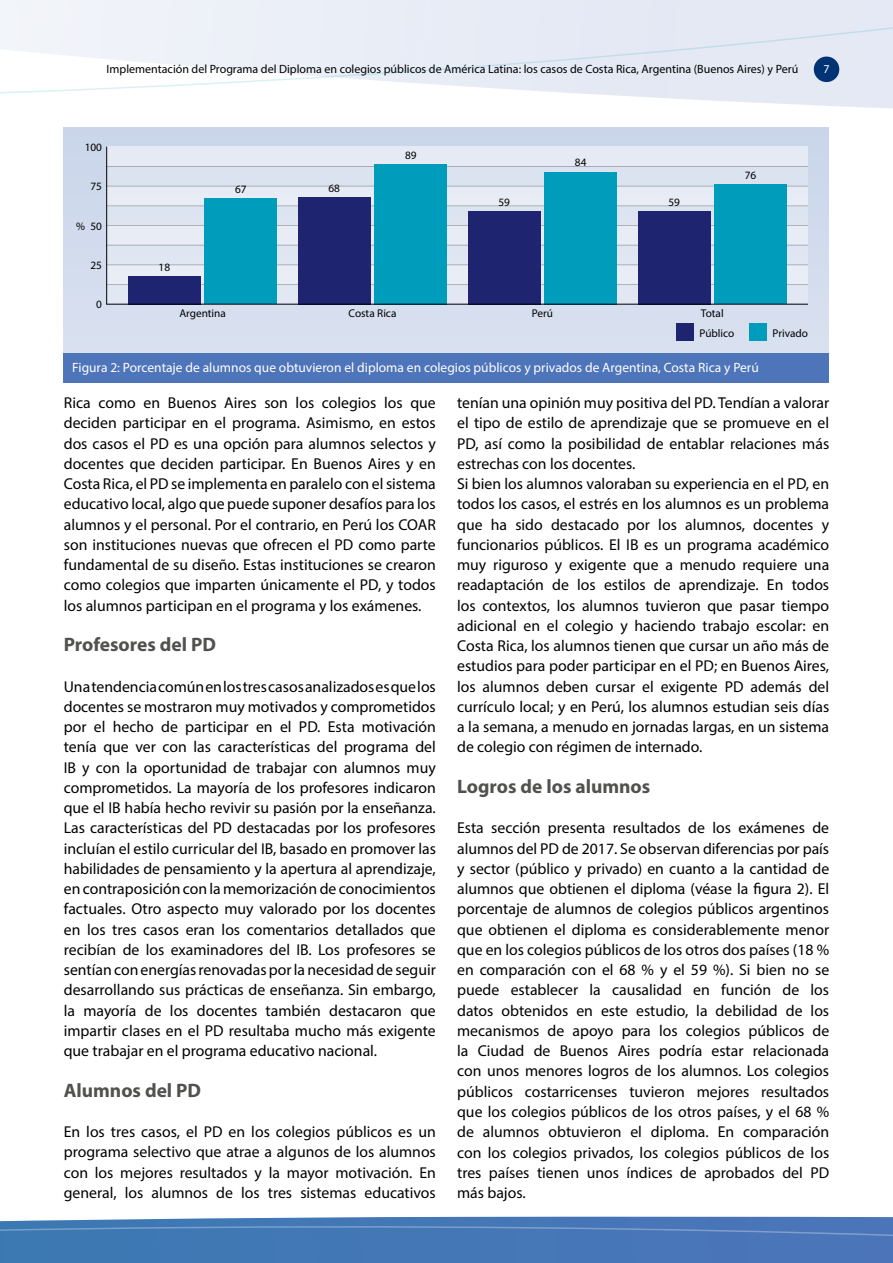
<style>
.page{position:relative;width:893px;height:1263px;background:#fff}
.page>*{position:absolute;margin:0;border:0;box-sizing:border-box;transform-origin:0 0}
.t1{font:700 19.5px "Myriad Pro";color:#515150}
.t2{font:15.75px/20.2px "Myriad Pro";color:#000;text-align:justify}
.t3{font:13.5px "Myriad Pro";color:#fff}
.t4{font:12px "Myriad Pro";color:#000}
.t5{font:12px "Myriad Pro";color:#fff}
.t6{font:11.25px "Myriad Pro";color:#000}
</style>
<div class="page">
<svg style="left:0;top:0;width:893px;height:109px"></svg>
<svg style="left:0;top:26px;width:893px;height:78px"></svg>
<svg style="left:0;top:1216px;width:893px;height:47px;background:#4c7cb9"></svg>
<div style="left:64px;top:128px;width:765px;height:255px;background:#d6dfef"></div>
<div style="left:64px;top:353px;width:765px;height:30px;background:#4e74ba"></div>
<div style="left:106px;top:147px;width:702px;height:157px;background:#dbe3f0"></div>
<div style="left:106px;top:147px;width:702px;height:19px;background:#e5eaf4"></div>
<div style="left:106px;top:186px;width:702px;height:20px;background:#e6ebf5"></div>
<div style="left:106px;top:225px;width:702px;height:20px;background:#e7ecf5"></div>
<div style="left:106px;top:265px;width:702px;height:20px;background:#e9eef6"></div>
<hr style="left:106px;top:147px;width:1px;height:157px;background:#000">
<hr style="left:106px;top:284px;width:702px;height:1px;background:#000">
<hr style="left:106px;top:264px;width:702px;height:1px;background:#000">
<hr style="left:106px;top:245px;width:702px;height:1px;background:#000">
<hr style="left:106px;top:225px;width:702px;height:1px;background:#000">
<hr style="left:106px;top:205px;width:702px;height:1px;background:#000">
<hr style="left:106px;top:186px;width:702px;height:1px;background:#000">
<hr style="left:106px;top:166px;width:702px;height:1px;background:#000">
<div style="left:128px;top:276px;width:72px;height:28px;background:#1e2470"></div>
<div style="left:298px;top:197px;width:72px;height:107px;background:#1e2470"></div>
<div style="left:468px;top:211px;width:72px;height:93px;background:#1e2470"></div>
<div style="left:638px;top:211px;width:72px;height:93px;background:#1e2470"></div>
<div style="left:205px;top:199px;width:72px;height:105px;background:#009cbc"></div>
<div style="left:375px;top:164px;width:72px;height:140px;background:#009cbc"></div>
<div style="left:545px;top:172px;width:72px;height:132px;background:#009cbc"></div>
<div style="left:714px;top:184px;width:73px;height:120px;background:#009cbc"></div>
<hr style="left:106px;top:304px;width:702px;height:1px;background:#000">
<div style="left:676px;top:324px;width:17px;height:17px;background:#1e2470"></div>
<div style="left:749px;top:324px;width:17px;height:17px;background:#009cbc"></div>
<p class="t4" style="left:107px;top:61px;width:693px">Implementación del Programa del Diploma en colegios públicos de América Latina: los casos de Costa Rica, Argentina (Buenos Aires) y Perú</p>
<p class="t5" style="left:823px;top:61px;width:8px">7</p>
<p class="t6" style="left:85px;top:140px;width:19px">100</p>
<p class="t6" style="left:90px;top:179px;width:13px">75</p>
<p class="t6" style="left:90px;top:219px;width:13px">50</p>
<p class="t6" style="left:90px;top:258px;width:13px">25</p>
<p class="t6" style="left:96px;top:297px;width:7px">0</p>
<p class="t6" style="left:76px;top:219px;width:10px">%</p>
<p class="t6" style="left:235px;top:182px;width:13px">67</p>
<p class="t6" style="left:329px;top:181px;width:13px">68</p>
<p class="t6" style="left:405px;top:148px;width:13px">89</p>
<p class="t6" style="left:498px;top:195px;width:13px">59</p>
<p class="t6" style="left:575px;top:156px;width:13px">84</p>
<p class="t6" style="left:668px;top:195px;width:13px">59</p>
<p class="t6" style="left:745px;top:168px;width:13px">76</p>
<p class="t6" style="left:159px;top:260px;width:13px">18</p>
<p class="t6" style="left:179px;top:306px;width:48px">Argentina</p>
<p class="t6" style="left:349px;top:306px;width:49px">Costa Rica</p>
<p class="t6" style="left:532px;top:306px;width:23px">Perú</p>
<p class="t6" style="left:701px;top:306px;width:24px">Total</p>
<p class="t6" style="left:699px;top:326px;width:36px">Público</p>
<p class="t6" style="left:772px;top:326px;width:37px">Privado</p>
<p class="t3" style="left:72px;top:359px;width:688px">Figura 2: Porcentaje de alumnos que obtuvieron el diploma en colegios públicos y privados de Argentina, Costa Rica y Perú</p>
<p class="t2" style="left:64px;top:392px;width:374px">Rica como en Buenos Aires son los colegios los que deciden participar en el programa. Asimismo, en estos dos casos el PD es una opción para alumnos selectos y docentes que deciden participar. En Buenos Aires y en Costa Rica, el PD se implementa en paralelo con el sistema educativo local, algo que puede suponer desafíos para los alumnos y el personal. Por el contrario, en Perú los COAR son instituciones nuevas que ofrecen el PD como parte fundamental de su diseño. Estas instituciones se crearon como colegios que imparten únicamente el PD, y todos los alumnos participan en el programa y los exámenes.</p>
<p class="t1" style="left:64px;top:632px;width:154px">Profesores del PD</p>
<p class="t2" style="left:64px;top:676px;width:374px">Una tendencia común en los tres casos analizados es que los docentes se mostraron muy motivados y comprometidos por el hecho de participar en el PD. Esta motivación tenía que ver con las características del programa del IB y con la oportunidad de trabajar con alumnos muy comprometidos. La mayoría de los profesores indicaron que el IB había hecho revivir su pasión por la enseñanza.<br>Las características del PD destacadas por los profesores incluían el estilo curricular del IB, basado en promover las habilidades de pensamiento y la apertura al aprendizaje, en contraposición con la memorización de conocimientos factuales. Otro aspecto muy valorado por los docentes en los tres casos eran los comentarios detallados que recibían de los examinadores del IB. Los profesores se sentían con energías renovadas por la necesidad de seguir desarrollando sus prácticas de enseñanza. Sin embargo, la mayoría de los docentes también destacaron que impartir clases en el PD resultaba mucho más exigente que trabajar en el programa educativo nacional.</p>
<p class="t1" style="left:64px;top:1077px;width:139px">Alumnos del PD</p>
<p class="t2" style="left:64px;top:1121px;width:374px">En los tres casos, el PD en los colegios públicos es un programa selectivo que atrae a algunos de los alumnos con los mejores resultados y la mayor motivación. En general, los alumnos de los tres sistemas educativos</p>
<p class="t2" style="left:457px;top:392px;width:374px;text-align:left">tenían una opinión muy positiva del PD. Tendían a valorar el tipo de estilo de aprendizaje que se promueve en el PD, así como la posibilidad de entablar relaciones más estrechas con los docentes.<br>Si bien los alumnos valoraban su experiencia en el PD, en todos los casos, el estrés en los alumnos es un problema que ha sido destacado por los alumnos, docentes y funcionarios públicos. El IB es un programa académico muy riguroso y exigente que a menudo requiere una readaptación de los estilos de aprendizaje. En todos los contextos, los alumnos tuvieron que pasar tiempo adicional en el colegio y haciendo trabajo escolar: en Costa Rica, los alumnos tienen que cursar un año más de estudios para poder participar en el PD; en Buenos Aires, los alumnos deben cursar el exigente PD además del currículo local; y en Perú, los alumnos estudian seis días a la semana, a menudo en jornadas largas, en un sistema de colegio con régimen de internado.</p>
<p class="t1" style="left:457px;top:773px;width:195px">Logros de los alumnos</p>
<p class="t2" style="left:457px;top:818px;width:374px">Esta sección presenta resultados de los exámenes de alumnos del PD de 2017. Se observan diferencias por país y sector (público y privado) en cuanto a la cantidad de alumnos que obtienen el diploma (véase la figura 2). El porcentaje de alumnos de colegios públicos argentinos que obtienen el diploma es considerablemente menor que en los colegios públicos de los otros dos países (18 % en comparación con el 68 % y el 59 %). Si bien no se puede establecer la causalidad en función de los datos obtenidos en este estudio, la debilidad de los mecanismos de apoyo para los colegios públicos de la Ciudad de Buenos Aires podría estar relacionada con unos menores logros de los alumnos. Los colegios públicos costarricenses tuvieron mejores resultados que los colegios públicos de los otros países, y el 68 % de alumnos obtuvieron el diploma. En comparación con los colegios privados, los colegios públicos de los tres países tienen unos índices de aprobados del PD más bajos.</p>
</div>
